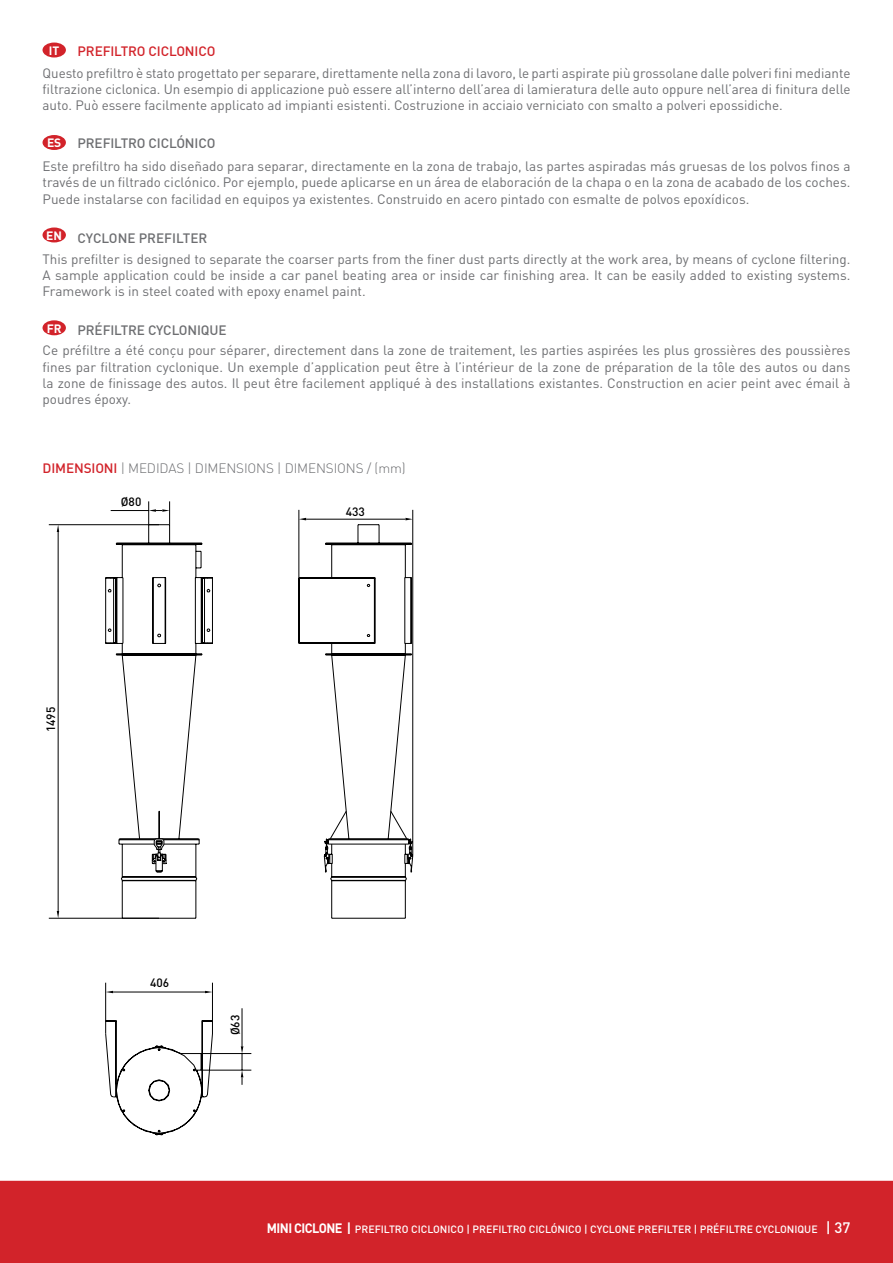
<style>
.page{position:relative;width:893px;height:1263px;background:#fff}
.page>*{position:absolute;margin:0;border:0;box-sizing:border-box;transform-origin:0 0}
.t1{font:13.5px/16.2px "DIN";color:#6d6e71;text-align:justify}
.t2{font:500 13.5px "DIN";letter-spacing:-.01em;color:#6d6e71}
.t3{font:300 13.5px "DIN";letter-spacing:-.01em;color:#6d6e71}
.t4{font:500 13.5px "DIN";letter-spacing:-.01em;color:#d2232a}
.t5{font:500 12px "DIN";color:#000}
.t6{font:700 12px "DIN";color:#fff}
.t7{font:500 10.5px "DIN";color:#fff}
.s1{font-weight:700;font-size:12px;color:#fff}
.s2{font-weight:500;color:#d2232a}
.s3{font-weight:700;font-size:13.5px}
.s4{font-size:15px}
</style>
<div class="page">
<div style="left:43px;top:43px;width:23px;height:14px;background:#d2232a;border-radius:50%"></div>
<div style="left:43px;top:227px;width:23px;height:15px;background:#d2232a;border-radius:50%"></div>
<div style="left:43px;top:320px;width:23px;height:15px;background:#d2232a;border-radius:50%"></div>
<div style="left:43px;top:135px;width:23px;height:15px;background:#d2232a;border-radius:50%"></div>
<svg style="left:213px;top:524px;width:200px;height:554px"></svg>
<svg style="left:48px;top:524px;width:165px;height:611px"></svg>
<svg style="left:57px;top:525px;width:2px;height:7px"></svg>
<svg style="left:57px;top:911px;width:2px;height:7px"></svg>
<hr style="left:105px;top:983px;width:1px;height:38px;background:#000">
<hr style="left:212px;top:983px;width:1px;height:38px;background:#000">
<hr style="left:113px;top:992px;width:92px;height:1px;background:#000">
<svg style="left:106px;top:991px;width:7px;height:2px"></svg>
<svg style="left:205px;top:991px;width:7px;height:2px"></svg>
<hr style="left:201px;top:1070px;width:50px;height:1px;background:#000">
<hr style="left:201px;top:1053px;width:50px;height:1px;background:#000">
<hr style="left:242px;top:1008px;width:1px;height:38px;background:#000">
<svg style="left:241px;top:1046px;width:2px;height:39px"></svg>
<hr style="left:299px;top:510px;width:1px;height:68px;background:#000">
<hr style="left:412px;top:510px;width:1px;height:346px;background:#000">
<hr style="left:306px;top:519px;width:99px;height:1px;background:#000">
<svg style="left:299px;top:518px;width:7px;height:2px"></svg>
<svg style="left:405px;top:518px;width:8px;height:2px"></svg>
<hr style="left:111px;top:510px;width:38px;height:1px;background:#000">
<svg style="left:148px;top:501px;width:22px;height:24px"></svg>
<div style="left:0;top:1181px;width:893px;height:82px;background:#d2232a"></div>
<p class="t6" style="left:49px;top:43px;width:12px">IT</p>
<p class="t4" style="left:78px;top:42px;width:139px">PREFILTRO CICLONICO</p>
<p class="t1" style="left:43px;top:64px;width:809px">Questo prefi ltro è stato progettato per separare, direttamente nella zona di lavoro, le parti aspirate più grossolane dalle polveri fi ni mediante filtrazione ciclonica. Un esempio di applicazione può essere all’interno dell’area di lamieratura delle auto oppure nell’area di finitura delle auto. Può essere facilmente applicato ad impianti esistenti. Costruzione in acciaio verniciato con smalto a polveri epossidiche.</p>
<p class="t2" style="left:47px;top:135px;width:170px"><span class="s1">ES</span> PREFILTRO CICLÓNICO</p>
<p class="t1" style="left:43px;top:158px;width:809px">Este prefi ltro ha sido diseñado para separar, directamente en la zona de trabajo, las partes aspiradas más gruesas de los polvos fi nos a través de un filtrado ciclónico. Por ejemplo, puede aplicarse en un área de elaboración de la chapa o en la zona de acabado de los coches.<br>Puede instalarse con facilidad en equipos ya existentes. Construido en acero pintado con esmalte de polvos epoxídicos.</p>
<p class="t2" style="left:46px;top:229px;width:163px"><sup>EN</sup> CYCLONE PREFILTER</p>
<p class="t1" style="left:43px;top:251px;width:809px">This prefi lter is designed to separate the coarser parts from the fi ner dust parts directly at the work area, by means of cyclone fi ltering.<br>A sample application could be inside a car panel beating area or inside car fi nishing area. It can be easily added to existing systems.<br>Framework is in steel coated with epoxy enamel paint.</p>
<p class="t2" style="left:47px;top:321px;width:181px"><span class="s1">FR</span> PRÉFILTRE CYCLONIQUE</p>
<p class="t1" style="left:43px;top:342px;width:809px">Ce préfi ltre a été conçu pour séparer, directement dans la zone de traitement, les parties aspirées les plus grossières des poussières fines par filtration cyclonique. Un exemple d’application peut être à l’intérieur de la zone de préparation de la tôle des autos ou dans la zone de fi nissage des autos. Il peut être facilement appliqué à des installations existantes. Construction en acier peint avec émail à poudres époxy.</p>
<p class="t3" style="left:43px;top:459px;width:365px"><span class="s2">DIMENSIONI</span> | MEDIDAS | DIMENSIONS | DIMENSIONS / (mm)</p>
<p class="t5" style="left:121px;top:494px;width:22px">Ø80</p>
<p class="t5" style="left:43px;top:732px;width:27px;rotate:-90deg">1495</p>
<p class="t5" style="left:346px;top:503px;width:21px">433</p>
<p class="t5" style="left:150px;top:975px;width:21px">406</p>
<p class="t5" style="left:227px;top:1035px;width:22px;rotate:-90deg">Ø63</p>
<p class="t7" style="left:267px;top:1223px;width:585px"><span class="s3">MINI CICLONE |</span> PREFILTRO CICLONICO | PREFILTRO CICLÓNICO | CYCLONE PREFILTER | PRÉFILTRE CYCLONIQUE <span class="s4">| 37</span></p>
</div>
